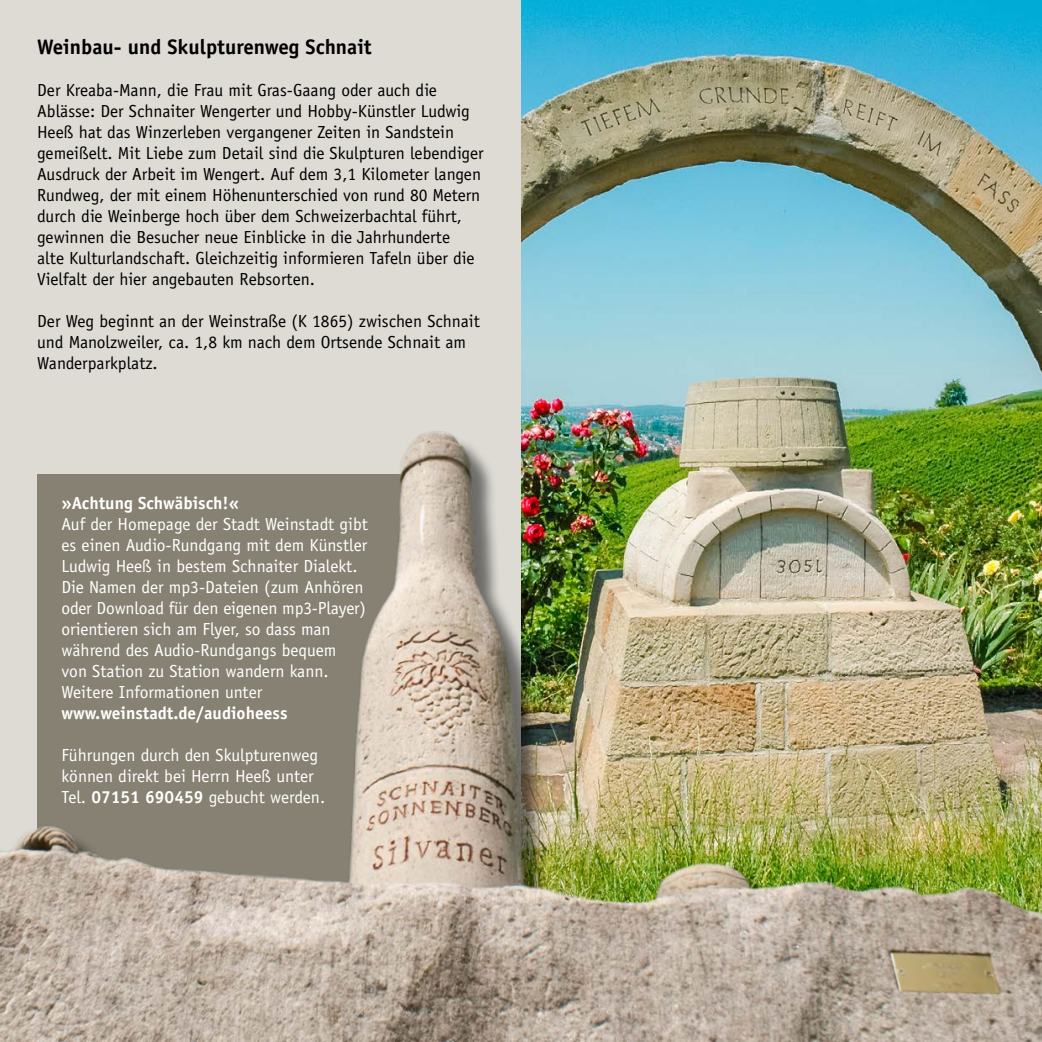
<style>
.page{position:relative;width:1042px;height:1042px;background:#dddbd4}
.page>*{position:absolute;margin:0;border:0;box-sizing:border-box;transform-origin:0 0}
.t1{font:700 21px "Officina Sans";color:#000}
.t2{font:17.5px/21px "Officina Sans";color:#000}
.t3{font:17.5px/21px "Officina Sans";color:#fff}
.t4{font:700 17.5px "Officina Sans";color:#fff}
.s1{font-weight:700}
</style>
<div class="page">
<img style="left:521px;top:0;width:521px;height:405px">
<img style="left:0;top:405px;width:1042px;height:637px">
<p class="t1" style="left:37px;top:33px;width:336px">Weinbau- und Skulpturenweg Schnait</p>
<p class="t2" style="left:37px;top:79px;width:448px">Der Kreaba-Mann, die Frau mit Gras-Gaang oder auch die Ablässe: Der Schnaiter Wengerter und Hobby-Künstler Ludwig Heeß hat das Winzerleben vergangener Zeiten in Sandstein gemeißelt. Mit Liebe zum Detail sind die Skulpturen lebendiger Ausdruck der Arbeit im Wengert. Auf dem 3,1 Kilometer langen Rundweg, der mit einem Höhenunterschied von rund 80 Metern durch die Weinberge hoch über dem Schweizerbachtal führt, gewinnen die Besucher neue Einblicke in die Jahrhunderte<br>alte Kulturlandschaft. Gleichzeitig informieren Tafeln über die Vielfalt der hier angebauten Rebsorten.</p>
<p class="t2" style="left:37px;top:310px;width:444px">Der Weg beginnt an der Weinstraße (K 1865) zwischen Schnait und Manolzweiler, ca. 1,8 km nach dem Ortsende Schnait am<br>Wanderparkplatz.</p>
<p class="t4" style="left:62px;top:492px;width:179px">»Achtung Schwäbisch!«</p>
<p class="t3" style="left:62px;top:513px;width:308px">Auf der Homepage der Stadt Weinstadt gibt es einen Audio-Rundgang mit dem Künstler Ludwig Heeß in bestem Schnaiter Dialekt.<br>Die Namen der mp3-Dateien (zum Anhören oder Download für den eigenen mp3-Player) orientieren sich am Flyer, so dass man während des Audio-Rundgangs bequem<br>von Station zu Station wandern kann.<br>Weitere Informationen unter</p>
<p class="t4" style="left:62px;top:702px;width:227px">www.weinstadt.de/audioheess</p>
<p class="t3" style="left:62px;top:744px;width:265px">Führungen durch den Skulpturenweg können direkt bei Herrn Heeß unter<br>Tel. <span class="s1">07151 690459</span> gebucht werden.</p>
</div>
